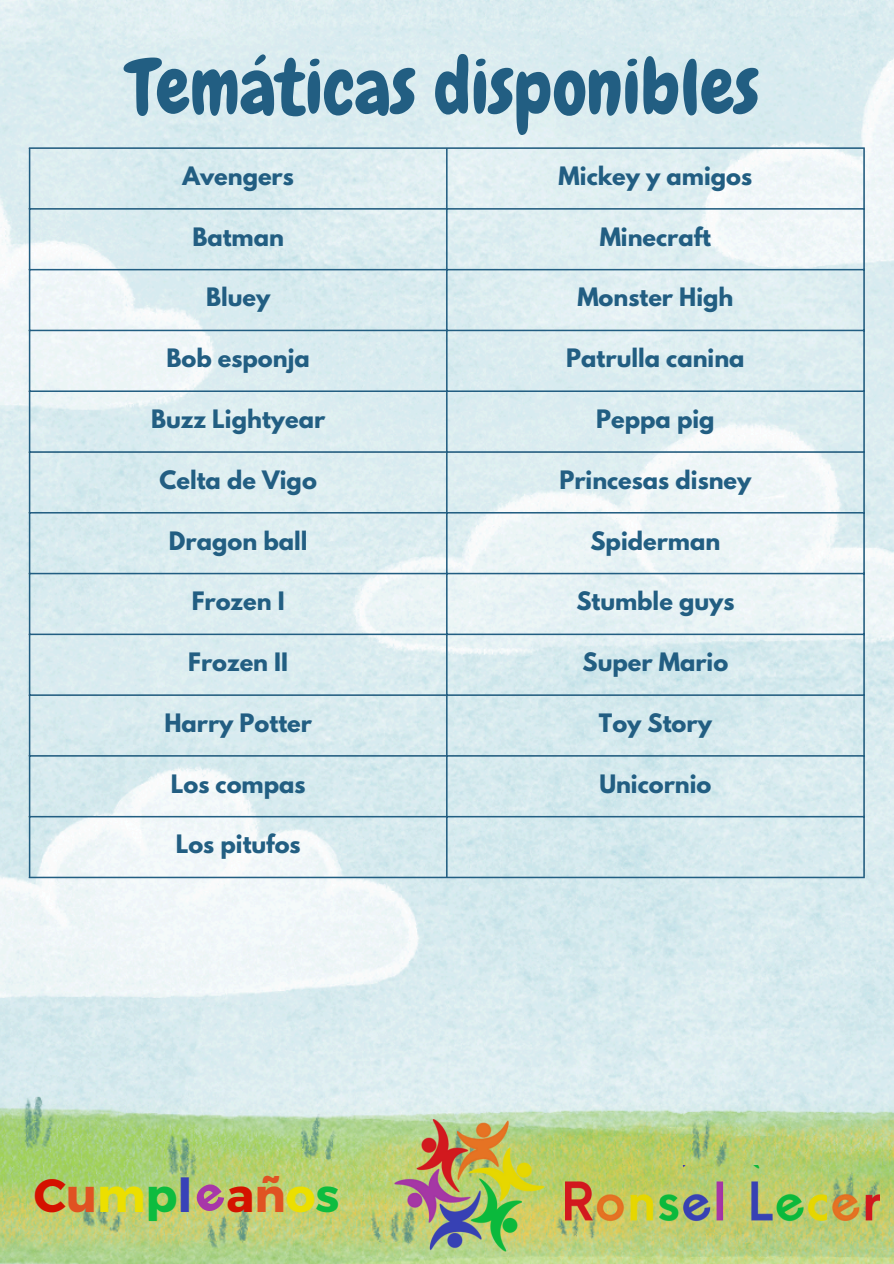
<style>
.page{position:relative;width:894px;height:1264px;background:#fff}
.page>*{position:absolute;margin:0;border:0;box-sizing:border-box;transform-origin:0 0}
.t1{font:76.35px "Chewy";color:#225e82}
.t2{font:700 46.65px "Montserrat";color:#d41200}
.t3{font:700 22.5px "League Spartan";color:#225e82}
.s1{color:#e05222}
.s2{color:#ecdf00}
.s3{color:#0dbc3f}
.s4{color:#3842b8}
</style>
<div class="page">
<img style="left:0;top:0;width:893px;height:1263px">
<img style="left:312px;top:1118px;width:314px;height:145px">
<img style="left:565px;top:1165px;width:314px;height:57px">
<hr style="left:29px;top:149px;width:1px;height:727px;background:#225e82">
<hr style="left:446px;top:149px;width:1px;height:727px;background:#225e82">
<hr style="left:863px;top:149px;width:1px;height:727px;background:#225e82">
<hr style="left:29px;top:147px;width:835px;height:2px;background:#225e82">
<hr style="left:29px;top:208px;width:835px;height:2px;background:#225e82">
<hr style="left:29px;top:269px;width:835px;height:1px;background:#225e82">
<hr style="left:29px;top:330px;width:835px;height:1px;background:#225e82">
<hr style="left:29px;top:390px;width:835px;height:2px;background:#225e82">
<hr style="left:29px;top:451px;width:835px;height:2px;background:#225e82">
<hr style="left:29px;top:512px;width:835px;height:1px;background:#225e82">
<hr style="left:29px;top:573px;width:835px;height:1px;background:#225e82">
<hr style="left:29px;top:633px;width:835px;height:2px;background:#225e82">
<hr style="left:29px;top:694px;width:835px;height:2px;background:#225e82">
<hr style="left:29px;top:755px;width:835px;height:1px;background:#225e82">
<hr style="left:29px;top:816px;width:835px;height:1px;background:#225e82">
<hr style="left:29px;top:876px;width:835px;height:2px;background:#225e82">
<svg style="left:191px;top:1179px;width:37px;height:36px"></svg>
<h1 class="t1" style="left:127px;top:39px;width:633px">Temáticas disponibles</h1>
<p class="t3" style="left:182px;top:165px;width:113px">Avengers</p>
<p class="t3" style="left:558px;top:165px;width:195px">Mickey y amigos</p>
<p class="t3" style="left:192px;top:225px;width:93px">Batman</p>
<p class="t3" style="left:599px;top:225px;width:113px">Minecraft</p>
<p class="t3" style="left:206px;top:286px;width:66px">Bluey</p>
<p class="t3" style="left:577px;top:286px;width:157px">Monster High</p>
<p class="t3" style="left:166px;top:347px;width:145px">Bob esponja</p>
<p class="t3" style="left:566px;top:347px;width:180px">Patrulla canina</p>
<p class="t3" style="left:151px;top:408px;width:176px">Buzz Lightyear</p>
<p class="t3" style="left:596px;top:408px;width:120px">Peppa pig</p>
<p class="t3" style="left:159px;top:468px;width:159px">Celta de Vigo</p>
<p class="t3" style="left:559px;top:468px;width:193px">Princesas disney</p>
<p class="t3" style="left:169px;top:529px;width:140px">Dragon ball</p>
<p class="t3" style="left:590px;top:529px;width:131px">Spiderman</p>
<p class="t3" style="left:192px;top:590px;width:94px">Frozen I</p>
<p class="t3" style="left:576px;top:590px;width:160px">Stumble guys</p>
<p class="t3" style="left:188px;top:651px;width:101px">Frozen II</p>
<p class="t3" style="left:582px;top:651px;width:147px">Super Mario</p>
<p class="t3" style="left:164px;top:711px;width:149px">Harry Potter</p>
<p class="t3" style="left:598px;top:711px;width:114px">Toy Story</p>
<p class="t3" style="left:171px;top:772px;width:136px">Los compas</p>
<p class="t3" style="left:599px;top:772px;width:113px">Unicornio</p>
<p class="t3" style="left:176px;top:833px;width:126px">Los pitufos</p>
<p class="t2" style="left:34px;top:1164px;width:160px">C<span class="s1">u</span><span class="s2">m</span><span class="s3">p</span><span class="s4">l</span></p>
<p class="t2" style="left:226px;top:1164px;width:115px">a<span class="s1">ñ</span><span class="s2">o</span><span class="s3">s</span></p>
</div>
